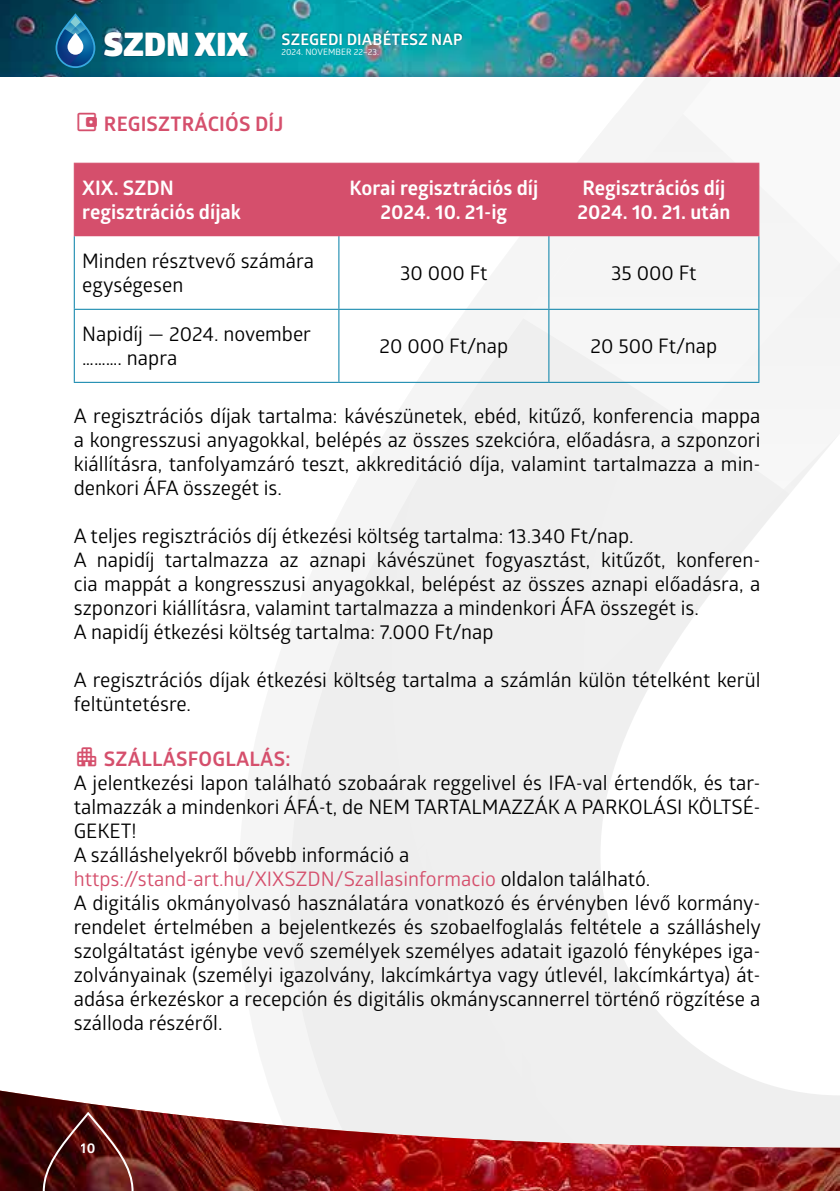
<style>
.page{position:relative;width:840px;height:1191px;background:#fff}
.page>*{position:absolute;margin:0;border:0;box-sizing:border-box;transform-origin:0 0}
.t1{font:20px/24px "Glober";color:#000}
.t2{font:700 20px/24px "Glober";color:#fff}
.t3{font:700 20px "Glober";letter-spacing:.01em;color:#d54f6c}
.t4{font:700 15.8px "Glober";letter-spacing:.01em;color:#fff}
.t5{font:700 14px "Glober";color:#fff}
.t6{font:8.8px "Glober";letter-spacing:.005em;color:#fff}
.s1{font-weight:900;font-size:32.4px}
.s2{color:#d54f6c}
.s3{font-weight:700;color:#d54f6c}
</style>
<div class="page">
<img style="left:0;top:0;width:839px;height:68px">
<div style="left:103px;top:32px;width:147px;height:26px;background:#000;opacity:.3"></div>
<div style="left:281px;top:29px;width:181px;height:17px;background:#000;opacity:.3"></div>
<svg style="left:55px;top:13px;width:40px;height:55px;background:#13628e"></svg>
<svg style="left:67px;top:33px;width:16px;height:22px"></svg>
<svg style="left:523px;top:114px;width:168px;height:204px"></svg>
<div style="left:691px;top:122px;width:148px;height:196px;background:#f6f6f6"></div>
<svg style="left:289px;top:318px;width:550px;height:651px"></svg>
<div style="left:295px;top:433px;width:305px;height:653px;background:#efefef"></div>
<svg style="left:600px;top:433px;width:239px;height:653px"></svg>
<img style="left:0;top:1086px;width:839px;height:105px">
<svg style="left:42px;top:1110px;width:92px;height:81px;background:#581b1a"></svg>
<div style="left:75px;top:164px;width:683px;height:72px;background:#d54f6c"></div>
<hr style="left:74px;top:236px;width:1px;height:73px;background:#007ea6">
<hr style="left:338px;top:236px;width:1px;height:73px;background:#007ea6">
<hr style="left:548px;top:236px;width:1px;height:73px;background:#007ea6">
<hr style="left:758px;top:236px;width:1px;height:73px;background:#007ea6">
<hr style="left:74px;top:310px;width:1px;height:72px;background:#007ea6">
<hr style="left:338px;top:310px;width:1px;height:72px;background:#007ea6">
<hr style="left:548px;top:310px;width:1px;height:72px;background:#007ea6">
<hr style="left:758px;top:310px;width:1px;height:72px;background:#007ea6">
<hr style="left:74px;top:382px;width:265px;height:1px;background:#007ea6">
<hr style="left:339px;top:382px;width:209px;height:1px;background:#007ea6">
<hr style="left:548px;top:382px;width:211px;height:1px;background:#007ea6">
<hr style="left:74px;top:309px;width:265px;height:1px;background:#007ea6">
<hr style="left:339px;top:309px;width:209px;height:1px;background:#007ea6">
<hr style="left:548px;top:309px;width:211px;height:1px;background:#007ea6">
<hr style="left:74px;top:163px;width:265px;height:1px;background:#d54f6c">
<hr style="left:74px;top:164px;width:1px;height:72px;background:#d54f6c">
<hr style="left:339px;top:163px;width:209px;height:1px;background:#d54f6c">
<hr style="left:338px;top:164px;width:1px;height:72px;background:#d54f6c">
<hr style="left:548px;top:163px;width:211px;height:1px;background:#d54f6c">
<hr style="left:548px;top:164px;width:1px;height:72px;background:#d54f6c">
<hr style="left:758px;top:164px;width:1px;height:72px;background:#d54f6c">
<p class="t4" style="left:104px;top:28px;width:360px"><span class="s1">SZDN XIX</span> SZEGEDI DIABÉTESZ NAP</p>
<p class="t6" style="left:281px;top:46px;width:99px">2024. NOVEMBER 22–23.</p>
<p class="t3" style="left:74px;top:110px;width:211px">□◆■▼●■●●▼ REGISZTRÁCIÓS DÍJ</p>
<p class="t2" style="left:82px;top:176px;width:160px">XIX. SZDN regisztrációs díjak</p>
<p class="t2" style="left:349px;top:176px;width:190px;text-align:center">Korai regisztrációs díj<br>2024. 10. 21-ig</p>
<p class="t2" style="left:577px;top:176px;width:154px">Regisztrációs díj<br>2024. 10. 21. után</p>
<p class="t1" style="left:82px;top:248px;width:233px">Minden résztvevő számára egységesen</p>
<p class="t1" style="left:400px;top:260px;width:89px">30 000 Ft</p>
<p class="t1" style="left:611px;top:260px;width:87px">35 000 Ft</p>
<p class="t1" style="left:82px;top:321px;width:230px">Napidíj — 2024. november ………. napra</p>
<p class="t1" style="left:379px;top:333px;width:130px">20 000 Ft/nap</p>
<p class="t1" style="left:590px;top:333px;width:128px">20 500 Ft/nap</p>
<p class="t1" style="left:74px;top:403px;width:688px;text-align:justify">A regisztrációs díjak tartalma: kávészünetek, ebéd, kitűző, konferencia mappa a kongresszusi anyagokkal, belépés az összes szekcióra, előadásra, a szponzori kiállításra, tanfolyamzáró teszt, akkreditáció díja, valamint tartalmazza a min&shy;denkori ÁFA összegét is.</p>
<p class="t1" style="left:74px;top:523px;width:688px">A teljes regisztrációs díj étkezési költség tartalma: 13.340 Ft/nap.<br>A napidíj tartalmazza az aznapi kávészünet fogyasztást, kitűzőt, konferen&shy;cia mappát a kongresszusi anyagokkal, belépést az összes aznapi előadásra, a szponzori kiállításra, valamint tartalmazza a mindenkori ÁFA összegét is.<br>A napidíj étkezési költség tartalma: 7.000 Ft/nap</p>
<p class="t1" style="left:74px;top:667px;width:687px">A regisztrációs díjak étkezési költség tartalma a számlán külön tételként kerül feltüntetésre.</p>
<p class="t1" style="left:74px;top:746px;width:688px"><span class="s2">▼■▼</span> <span class="s3">SZÁLLÁSFOGLALÁS:<br></span>A jelentkezési lapon található szobaárak reggelivel és IFA-val értendők, és tar&shy;talmazzák a mindenkori ÁFÁ-t, de NEM TARTALMAZZÁK A PARKOLÁSI KÖLTSÉ-GEKET!<br>A szálláshelyekről bővebb információ a <span class="s2">https://stand-art.hu/XIXSZDN/Szallasinformacio</span> oldalon található.<br>A digitális okmányolvasó használatára vonatkozó és érvényben lévő kormány&shy;rendelet értelmében a bejelentkezés és szobaelfoglalás feltétele a szálláshely szolgáltatást igénybe vevő személyek személyes adatait igazoló fényképes iga&shy;zolványainak (személyi igazolvány, lakcímkártya vagy útlevél, lakcímkártya) át&shy;adása érkezéskor a recepción és digitális okmányscannerrel történő rögzítése a szálloda részéről.</p>
<p class="t5" style="left:81px;top:1138px;width:16px">10</p>
</div>
